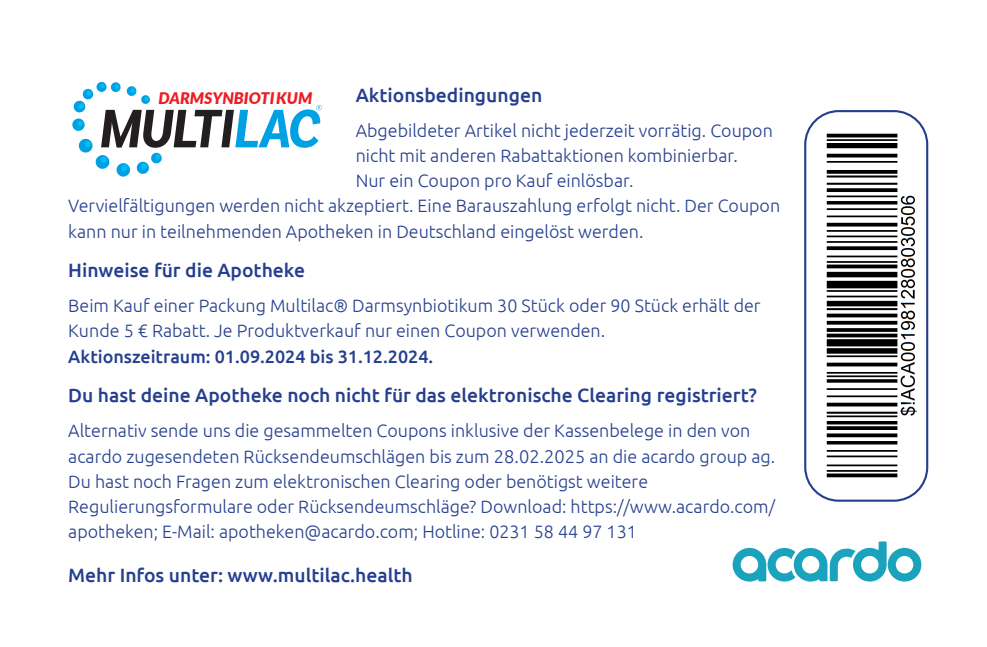
<style>
.page{position:relative;width:987px;height:647px;background:#fff}
.page>*{position:absolute;margin:0;border:0;box-sizing:border-box;transform-origin:0 0}
.t1{font:500 19.2px "Ubuntu";color:#253f8e}
.t2{font:300 18px/25.2px "Ubuntu";color:#253f8e}
.t3{font:500 18px "Ubuntu";color:#253f8e}
.t4{font:italic 900 16px "Lato";color:#ee1d23}
.s1{font-size:18.4px}
</style>
<div class="page">
<svg style="left:72px;top:81px;width:250px;height:96px"></svg>
<div style="left:804px;top:110px;width:124px;height:391px;border:2px solid #253f8e;border-radius:33px"></div>
<img style="left:826px;top:133px;width:91px;height:345px">
<svg style="left:732px;top:541px;width:189px;height:41px"></svg>
<p class="t1" style="left:356px;top:84px;width:188px">Aktionsbedingungen</p>
<p class="t2" style="left:356px;top:118px;width:418px">Abgebildeter Artikel nicht jederzeit vorrätig. Coupon</p>
<p class="t2" style="left:356px;top:143px;width:383px">nicht mit anderen Rabattaktionen kombinierbar.</p>
<p class="t2" style="left:356px;top:168px;width:279px">Nur ein Coupon pro Kauf einlösbar.</p>
<p class="t2" style="left:68px;top:193px;width:713px">Vervielfältigungen werden nicht akzeptiert. Eine Barauszahlung erfolgt nicht. Der Coupon</p>
<p class="t2" style="left:68px;top:218px;width:576px">kann nur in teilnehmenden Apotheken in Deutschland eingelöst werden.</p>
<p class="t1" style="left:68px;top:259px;width:238px">Hinweise für die Apotheke</p>
<p class="t2" style="left:68px;top:293px;width:693px">Beim Kauf einer Packung Multilac® Darmsynbiotikum 30 Stück oder 90 Stück erhält der<br>Kunde 5 € Rabatt. Je Produktverkauf nur einen Coupon verwenden.</p>
<p class="t3" style="left:68px;top:345px;width:366px">Aktionszeitraum: 01.09.2024 bis 31.12.2024.</p>
<p class="t1" style="left:68px;top:384px;width:690px">Du hast deine Apotheke noch nicht für das elektronische Clearing registriert?</p>
<p class="t2" style="left:68px;top:418px;width:708px">Alternativ sende uns die gesammelten Coupons inklusive der Kassenbelege in den von acardo zugesendeten Rücksendeumschlägen bis zum <span class="s1">28.02.202</span>5 an die acardo group ag.<br>Du hast noch Fragen zum elektronischen Clearing oder benötigst weitere Regulierungsformulare oder Rücksendeumschläge? Download: https://www.acardo.com/ apotheken; E-Mail: apotheken@acardo.com; Hotline: 0231 58 44 97 131</p>
<p class="t4" style="left:158px;top:88px;width:156px">DARMSYNBIOTIKUM</p>
<p class="t1" style="left:68px;top:564px;width:346px">Mehr Infos unter: www.multilac.health</p>
</div>
